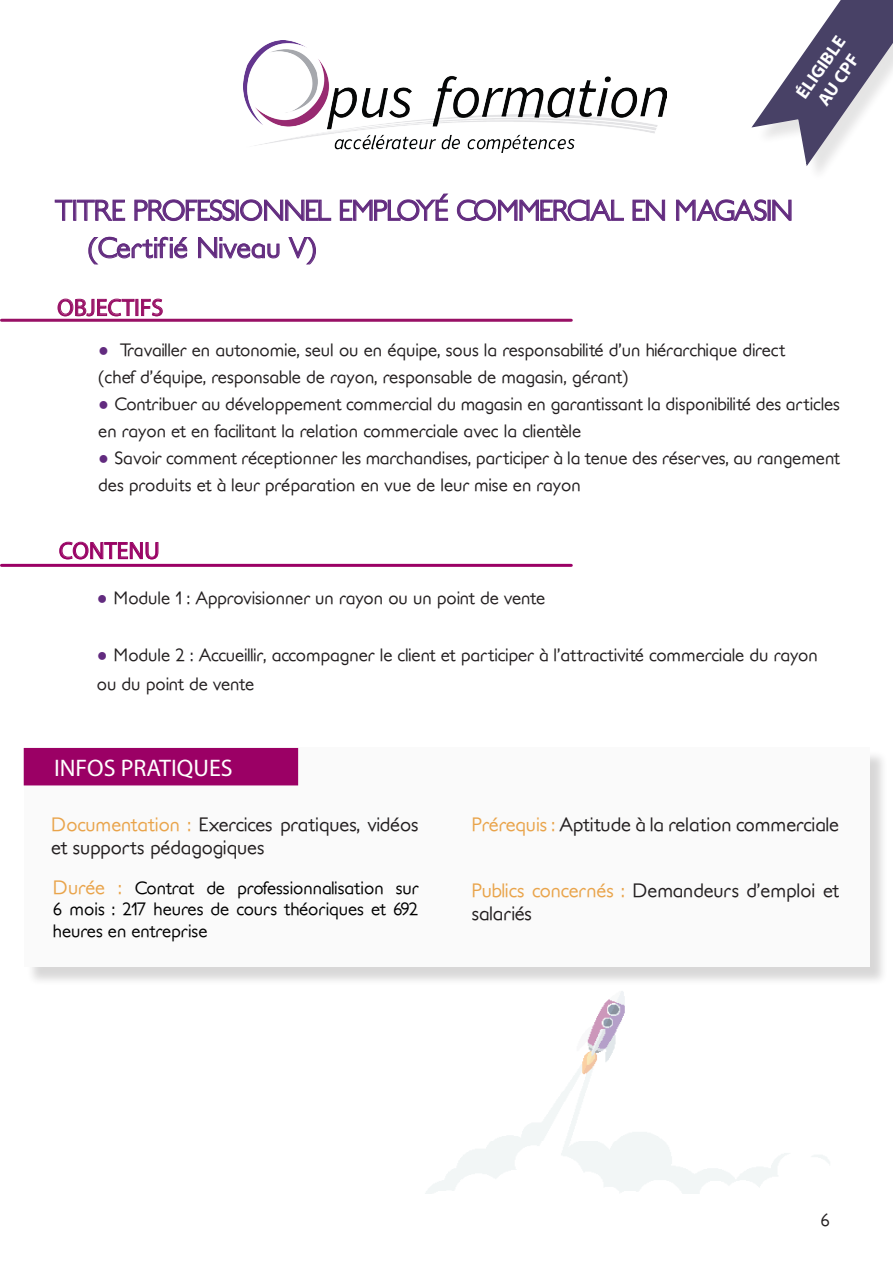
<style>
.page{position:relative;width:893px;height:1263px;background:#fff}
.page>*{position:absolute;margin:0;border:0;box-sizing:border-box;transform-origin:0 0}
.t1{font:28.5px "Soft Elegance";letter-spacing:-.05em;color:#622b7f}
.t2{font:28.5px "Soft Elegance";color:#622b7f}
.t3{font:24px "Myriad Pro";color:#fff}
.t4{font:24px "Myriad Pro";color:#981065}
.t5{font:24px "Myriad Pro";color:#9b0065}
.t6{font:19.5px/23.4px "Soft Elegance";color:#231f20}
.t7{font:18px/27px "Soft Elegance";color:#231f20}
.t8{font:18px/21.6px "Soft Elegance";color:#000;text-align:justify}
.t9{font:700 18px/21.6px "Myriad Pro";color:#fff;text-align:center}
.s1{font-family:"Trebuchet MS";color:#622b7f}
.s2{color:#e9a44b}
.s3{font-size:19.5px;color:#e9a44b}
</style>
<div class="page">
<svg style="left:88px;top:237px;width:99px;height:28px"></svg>
<svg style="left:198px;top:237px;width:82px;height:21px"></svg>
<svg style="left:288px;top:237px;width:28px;height:27px"></svg>
<svg style="left:55px;top:200px;width:70px;height:21px"></svg>
<svg style="left:134px;top:199px;width:197px;height:22px"></svg>
<svg style="left:340px;top:193px;width:108px;height:28px"></svg>
<svg style="left:457px;top:199px;width:167px;height:22px"></svg>
<svg style="left:633px;top:200px;width:32px;height:21px"></svg>
<svg style="left:676px;top:199px;width:115px;height:22px"></svg>
<hr style="left:2px;top:319px;width:569px;height:3px;background:#981065">
<svg style="left:58px;top:299px;width:105px;height:17px"></svg>
<svg style="left:59px;top:542px;width:99px;height:17px"></svg>
<hr style="left:2px;top:564px;width:569px;height:3px;background:#9b0065">
<img style="left:243px;top:40px;width:424px;height:113px">
<div style="left:26px;top:750px;width:862px;height:236px;background:#231f20;opacity:.18"></div>
<div style="left:24px;top:748px;width:845px;height:219px;background:#fafafa"></div>
<div style="left:42px;top:748px;width:237px;height:37px;background:#9b0065"></div>
<img style="left:426px;top:991px;width:404px;height:202px">
<svg style="left:751px;top:0;width:142px;height:166px"></svg>
<p class="t9" style="left:791px;top:90px;width:73px;rotate:-55deg">ÉLIGIBLE<br>AU CPF</p>
<h1 class="t1" style="left:55px;top:193px;width:740px">TITRE PROFESSIONNEL EMPLOYÉ COMMERCIAL EN MAGASIN</h1>
<h1 class="t2" style="left:88px;top:231px;width:231px">(Certifié Niveau V)</h1>
<h2 class="t4" style="left:57px;top:293px;width:108px">OBJECTIFS</h2>
<p class="t7" style="left:98px;top:336px;width:688px"><span class="s1">●</span> Travailler en autonomie, seul ou en équipe, sous la responsabilité d’un hiérarchique direct (chef d’équipe, responsable de rayon, responsable de magasin, gérant)</p>
<p class="t7" style="left:98px;top:390px;width:743px"><span class="s1">●</span> Contribuer au développement commercial du magasin en garantissant la disponibilité des articles en rayon et en facilitant la relation commerciale avec la clientèle</p>
<p class="t7" style="left:98px;top:444px;width:743px"><span class="s1">●</span> Savoir comment réceptionner les marchandises, participer à la tenue des réserves, au rangement des produits et à leur préparation en vue de leur mise en rayon</p>
<h2 class="t5" style="left:59px;top:536px;width:102px">CONTENU</h2>
<p class="t7" style="left:97px;top:584px;width:450px"><span class="s1">●</span> Module 1 : Approvisionner un rayon ou un point de vente</p>
<p class="t7" style="left:97px;top:640px;width:722px;line-height:28.5px"><span class="s1">●</span> Module 2 : Accueillir, accompagner le client et participer à l’attractivité commerciale du rayon ou du point de vente</p>
<h2 class="t3" style="left:54px;top:753px;width:180px">INFOS PRATIQUES</h2>
<p class="t6" style="left:51px;top:812px;width:369px"><span class="s2">Documentation :</span> Exercices pratiques, vidéos et supports pédagogiques</p>
<p class="t6" style="left:472px;top:812px;width:369px"><span class="s2">Prérequis :</span> Aptitude à la relation commerciale</p>
<p class="t6" style="left:472px;top:878px;width:369px"><span class="s2">Publics concernés :</span> Demandeurs d’emploi et salariés</p>
<p class="t8" style="left:53px;top:876px;width:367px"><span class="s3">Durée :</span> Contrat de professionnalisation sur 6 mois : 217 heures de cours théoriques et 692 heures en entreprise</p>
<p class="t7" style="left:821px;top:1206px;width:11px">6</p>
</div>
